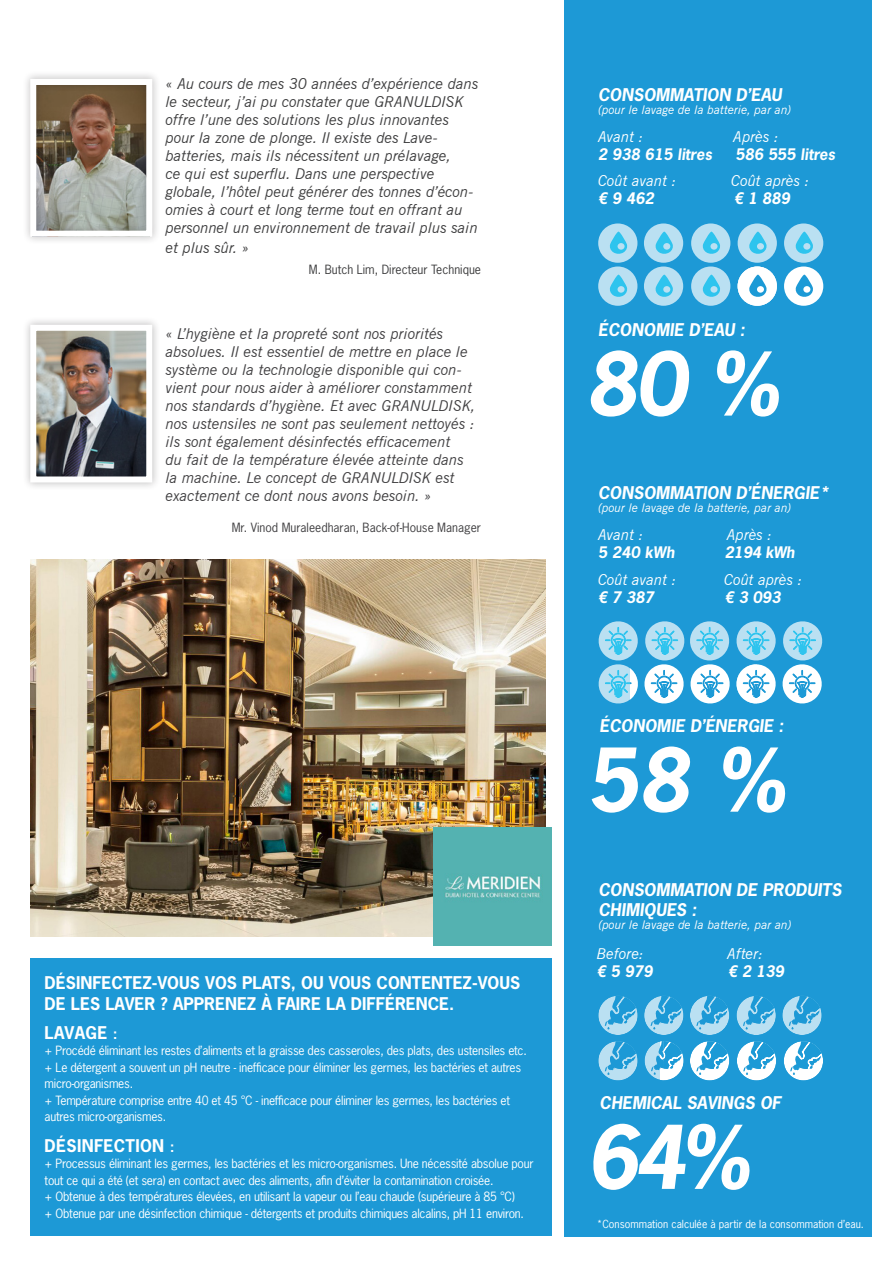
<style>
.page{position:relative;width:893px;height:1263px;background:#fff}
.page>*{position:absolute;margin:0;border:0;box-sizing:border-box;transform-origin:0 0}
.t1{font:italic 700 82.5px "News Gothic Std";color:#fff}
.t2{font:italic 700 16.5px/19.8px "News Gothic Std";color:#fff}
.t3{font:700 16.5px/21px "News Gothic Std";color:#fff}
.t4{font:700 16.5px "News Gothic Std";letter-spacing:.02em;color:#fff}
.t5{font:italic 15px/18px "News Gothic BT";color:#414042}
.t6{font:italic 15px/18px "News Gothic BT";color:#3e3e3f}
.t7{font:italic 15px "News Gothic BT";color:#fff}
.t8{font:italic 700 15px "News Gothic Std";color:#fff}
.t9{font:12px/16.5px "News Gothic Std";letter-spacing:-.02em;color:#fff}
.t10{font:italic 12px "News Gothic BT";color:#fff}
.t11{font:12px "News Gothic Std";color:#414042}
.t12{font:12px "News Gothic Std";color:#3e3e3f}
.t13{font:10.5px "News Gothic Std";color:#fff}
.s1{font-size:13.5px}
</style>
<div class="page">
<div style="left:564px;top:0;width:308px;height:1236px;background:#1d99d6"></div>
<svg style="left:598px;top:996px;width:40px;height:39px"></svg>
<svg style="left:605px;top:996px;width:33px;height:33px"></svg>
<svg style="left:644px;top:996px;width:39px;height:39px"></svg>
<svg style="left:651px;top:996px;width:32px;height:33px"></svg>
<svg style="left:690px;top:996px;width:39px;height:39px"></svg>
<svg style="left:696px;top:996px;width:33px;height:33px"></svg>
<svg style="left:598px;top:1041px;width:40px;height:39px"></svg>
<svg style="left:605px;top:1041px;width:33px;height:34px"></svg>
<div style="left:784px;top:1041px;width:39px;height:39px;background:#fff;border-radius:50%"></div>
<svg style="left:790px;top:1041px;width:33px;height:34px"></svg>
<svg style="left:736px;top:996px;width:40px;height:39px"></svg>
<svg style="left:743px;top:996px;width:33px;height:33px"></svg>
<svg style="left:782px;top:996px;width:40px;height:39px"></svg>
<svg style="left:789px;top:996px;width:33px;height:33px"></svg>
<svg style="left:598px;top:223px;width:39px;height:40px"></svg>
<svg style="left:609px;top:232px;width:19px;height:22px"></svg>
<div style="left:784px;top:266px;width:39px;height:40px;background:#fff;border-radius:50%"></div>
<svg style="left:795px;top:275px;width:18px;height:22px"></svg>
<svg style="left:784px;top:223px;width:39px;height:40px"></svg>
<svg style="left:795px;top:232px;width:19px;height:22px"></svg>
<svg style="left:738px;top:223px;width:39px;height:40px"></svg>
<svg style="left:749px;top:232px;width:18px;height:22px"></svg>
<svg style="left:644px;top:266px;width:39px;height:40px"></svg>
<svg style="left:655px;top:275px;width:19px;height:22px"></svg>
<svg style="left:691px;top:223px;width:39px;height:40px"></svg>
<svg style="left:702px;top:232px;width:19px;height:22px"></svg>
<svg style="left:644px;top:223px;width:39px;height:40px"></svg>
<svg style="left:655px;top:232px;width:19px;height:22px"></svg>
<svg style="left:598px;top:266px;width:39px;height:40px"></svg>
<svg style="left:609px;top:275px;width:19px;height:22px"></svg>
<div style="left:690px;top:1041px;width:39px;height:39px;background:#fff;border-radius:50%"></div>
<svg style="left:696px;top:1041px;width:33px;height:34px"></svg>
<div style="left:737px;top:1041px;width:39px;height:39px;background:#fff;border-radius:50%"></div>
<svg style="left:743px;top:1041px;width:33px;height:34px"></svg>
<svg style="left:645px;top:1041px;width:39px;height:39px"></svg>
<svg style="left:691px;top:266px;width:39px;height:40px"></svg>
<svg style="left:702px;top:275px;width:19px;height:22px"></svg>
<svg style="left:598px;top:621px;width:225px;height:83px"></svg>
<div style="left:738px;top:266px;width:39px;height:40px;background:#fff;border-radius:50%"></div>
<svg style="left:749px;top:275px;width:18px;height:22px"></svg>
<div style="left:22px;top:71px;width:138px;height:174px;background:#231f20;opacity:.3"></div>
<div style="left:30px;top:79px;width:122px;height:158px;border:6px solid #fff"></div>
<div style="left:22px;top:316px;width:138px;height:174px;background:#231f20;opacity:.3"></div>
<img style="left:37px;top:332px;width:108px;height:143px">
<div style="left:30px;top:325px;width:122px;height:157px;border:6px solid #fff"></div>
<img style="left:30px;top:560px;width:515px;height:377px">
<img style="left:433px;top:827px;width:118px;height:118px">
<div style="left:30px;top:958px;width:521px;height:278px;background:#1d99d6"></div>
<p class="t6" style="left:166px;top:74px;width:314px">« Au cours de mes 30 années d’expérience dans le secteur, j’ai pu constater que GRANULDISK offre l’une des solutions les plus innovantes pour la zone de plonge. Il existe des Lave&shy;batteries, mais ils nécessitent un prélavage,<br>ce qui est superflu. Dans une perspective globale, l’hôtel peut générer des tonnes d’écon&shy;omies à court et long terme tout en offrant au personnel un environnement de travail plus sain</p>
<p class="t6" style="left:166px;top:238px;width:85px">et plus sûr. »</p>
<p class="t12" style="left:309px;top:262px;width:174px">M. Butch Lim, Directeur Technique</p>
<p class="t5" style="left:166px;top:324px;width:311px">« L’hygiène et la propreté sont nos priorités absolues. Il est essentiel de mettre en place le système ou la technologie disponible qui con&shy;vient pour nous aider à améliorer constamment nos standards d’hygiène. Et avec GRANULDISK, nos ustensiles ne sont pas seulement nettoyés : ils sont également désinfectés efficacement<br>du fait de la température élevée atteinte dans la machine. Le concept de GRANULDISK est exactement ce dont nous avons besoin. »</p>
<p class="t11" style="left:232px;top:519px;width:251px">Mr. Vinod Muraleedharan, Back-of-House Manager</p>
<p class="t3" style="left:45px;top:972px;width:477px">DÉSINFECTEZ-VOUS VOS PLATS, OU VOUS CONTENTEZ-VOUS<br>DE LES LAVER ? APPRENEZ À FAIRE LA DIFFÉRENCE.</p>
<p class="t3" style="left:45px;top:1022px;width:74px">LAVAGE <span class="s1">:</span></p>
<p class="t9" style="left:45px;top:1042px;width:484px">+ Procédé éliminant les restes d’aliments et la graisse des casseroles, des plats, des ustensiles etc.</p>
<p class="t9" style="left:45px;top:1059px;width:478px">+ Le détergent a souvent un pH neutre - inefficace pour éliminer les germes, les bactéries et autres micro-organismes.</p>
<p class="t9" style="left:45px;top:1092px;width:467px">+ Température comprise entre 40 et 45 °C - inefficace pour éliminer les germes, les bactéries et autres micro-organismes.</p>
<p class="t4" style="left:45px;top:1134px;width:131px">DÉSINFECTION <span class="s1">:</span></p>
<p class="t9" style="left:45px;top:1155px;width:490px">+ Processus éliminant les germes, les bactéries et les micro-organismes. Une nécessité absolue pour tout ce qui a été (et sera) en contact avec des aliments, afin d’éviter la contamination croisée.</p>
<p class="t9" style="left:45px;top:1188px;width:472px">+ Obtenue à des températures élevées, en utilisant la vapeur ou l’eau chaude (supérieure à 85 °C)</p>
<p class="t9" style="left:45px;top:1205px;width:481px">+ Obtenue par une désinfection chimique - détergents et produits chimiques alcalins, pH 11 environ.</p>
<p class="t2" style="left:598px;top:85px;width:185px">CONSOMMATION D’EAU</p>
<p class="t10" style="left:598px;top:103px;width:195px">(pour le lavage de la batterie, par an)</p>
<p class="t7" style="left:598px;top:127px;width:47px">Avant :</p>
<p class="t7" style="left:733px;top:127px;width:47px">Après :</p>
<p class="t8" style="left:598px;top:144px;width:115px">2 938 615 litres</p>
<p class="t8" style="left:735px;top:144px;width:101px">586 555 litres</p>
<p class="t7" style="left:598px;top:172px;width:80px">Coût avant :</p>
<p class="t7" style="left:731px;top:172px;width:80px">Coût après :</p>
<p class="t8" style="left:598px;top:188px;width:57px">€ 9 462</p>
<p class="t8" style="left:734px;top:188px;width:57px">€ 1 889</p>
<p class="t2" style="left:598px;top:320px;width:148px">ÉCONOMIE D’EAU :</p>
<p class="t1" style="left:586px;top:330px;width:195px">80 %</p>
<p class="t2" style="left:598px;top:483px;width:233px">CONSOMMATION D’ÉNERGIE*</p>
<p class="t10" style="left:598px;top:501px;width:195px">(pour le lavage de la batterie, par an)</p>
<p class="t7" style="left:598px;top:526px;width:47px">Avant :</p>
<p class="t7" style="left:727px;top:526px;width:47px">Après :</p>
<p class="t8" style="left:598px;top:543px;width:78px">5 240 kWh</p>
<p class="t8" style="left:725px;top:543px;width:71px">2194 kWh</p>
<p class="t7" style="left:598px;top:571px;width:80px">Coût avant :</p>
<p class="t7" style="left:724px;top:571px;width:80px">Coût après :</p>
<p class="t8" style="left:598px;top:587px;width:57px">€ 7 387</p>
<p class="t8" style="left:725px;top:587px;width:57px">€ 3 093</p>
<p class="t2" style="left:600px;top:716px;width:186px">ÉCONOMIE D’ÉNERGIE :</p>
<p class="t1" style="left:587px;top:726px;width:200px">58 %</p>
<p class="t2" style="left:598px;top:880px;width:245px">CONSOMMATION DE PRODUITS<br>CHIMIQUES :</p>
<p class="t10" style="left:598px;top:918px;width:195px">(pour le lavage de la batterie, par an)</p>
<p class="t7" style="left:597px;top:945px;width:49px">Before:</p>
<p class="t7" style="left:727px;top:945px;width:37px">After:</p>
<p class="t8" style="left:597px;top:962px;width:57px">€ 5 979</p>
<p class="t8" style="left:728px;top:962px;width:57px">€ 2 139</p>
<p class="t2" style="left:600px;top:1093px;width:183px">CHEMICAL SAVINGS OF</p>
<p class="t1" style="left:587px;top:1103px;width:164px">64%</p>
<p class="t13" style="left:597px;top:1217px;width:269px">*Consommation calculée à partir de la consommation d’eau.</p>
</div>
